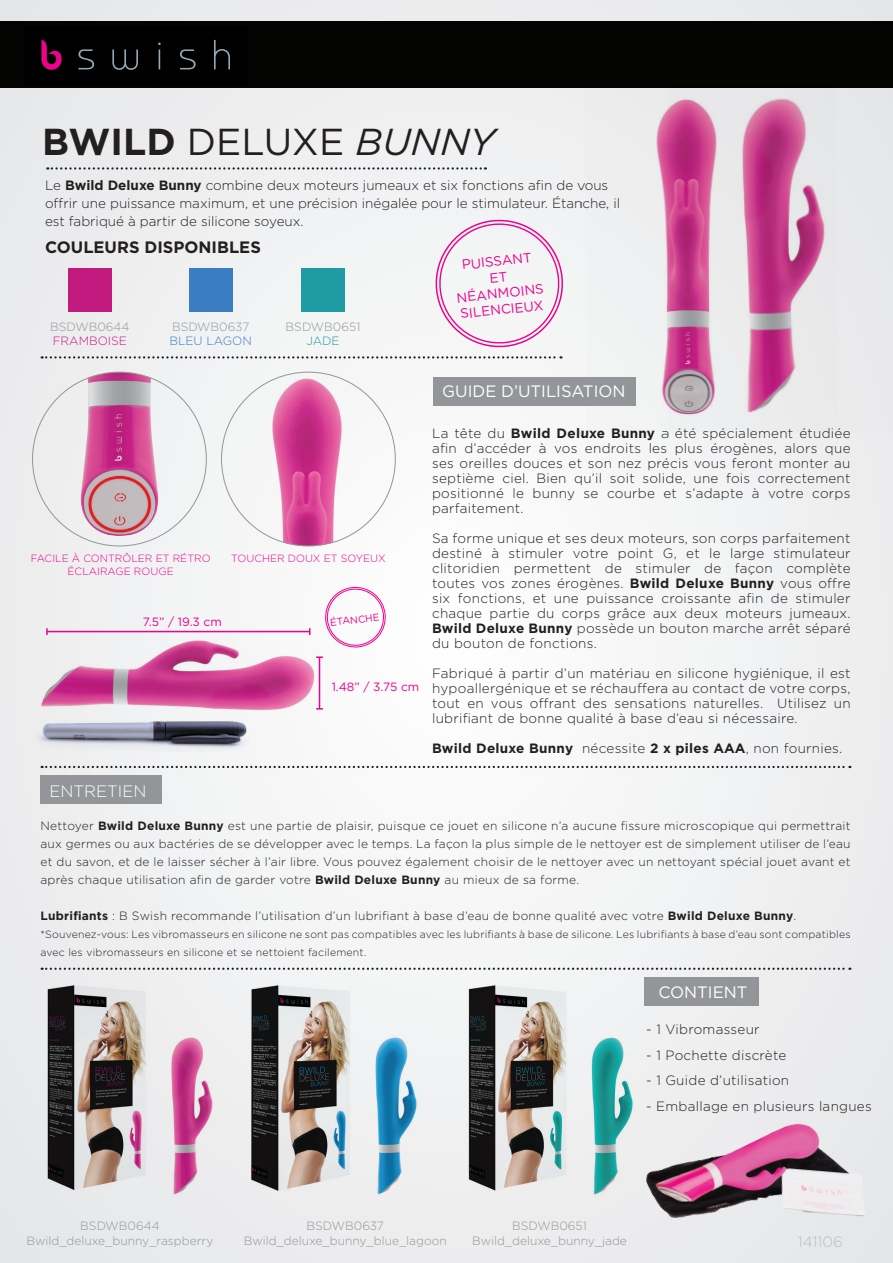
<style>
.page{position:relative;width:893px;height:1263px;background:#f0f1f2}
.page>*{position:absolute;margin:0;border:0;box-sizing:border-box;transform-origin:0 0}
.t1{font:37.5px "Gotham";color:#231f20}
.t2{font:16.5px "Gotham";color:#fff}
.t3{font:700 16.5px "Gotham";color:#231f20}
.t4{font:300 16.5px "Gotham";color:#fff}
.t5{font:300 15px "Gotham";color:#bcbdc0}
.t6{font:300 13.5px/15px "Gotham";letter-spacing:.02em;color:#231f20;text-align:justify}
.t7{font:300 13.5px/18px "Gotham";color:#231f20}
.t8{font:700 13.5px "Gotham";letter-spacing:.02em;color:#231f20}
.t9{font:13.5px "Gotham";color:#ed028c}
.t10{font:300 12px/18px "Gotham";letter-spacing:.02em;color:#231f20;text-align:justify}
.t11{font:300 12px/14.4px "Gotham";color:#939598;text-align:center}
.t12{font:12px "Gotham";color:#ed028c}
.t13{font:300 12px "Gotham";color:#3a7dc0}
.t14{font:300 12px "Gotham";color:#c31a7f}
.t15{font:300 12px "Gotham";color:#1f9ba4}
.t16{font:300 10.5px/18px "Gotham";letter-spacing:.02em;color:#231f20}
.t17{font:300 10.5px/12.6px "Gotham";color:#ed028c;text-align:center}
.t18{font:9.9px "Gotham";color:#ed028c}
.s1{font-weight:700}
.s2{font-style:italic}
.s3{font-weight:300}
</style>
<div class="page">
<img style="left:241px;top:967px;width:184px;height:228px">
<div style="left:1px;top:21px;width:892px;height:66px;background:#040503"></div>
<div style="left:24px;top:26px;width:224px;height:60px;background:#000"></div>
<svg style="left:78px;top:49px;width:16px;height:20px"></svg>
<svg style="left:112px;top:49px;width:26px;height:21px"></svg>
<svg style="left:158px;top:43px;width:3px;height:26px"></svg>
<svg style="left:180px;top:49px;width:16px;height:20px"></svg>
<svg style="left:214px;top:40px;width:16px;height:29px"></svg>
<svg style="left:41px;top:40px;width:21px;height:30px"></svg>
<svg style="left:47px;top:167px;width:439px;height:3px"></svg>
<svg style="left:224px;top:968px;width:626px;height:2px"></svg>
<svg style="left:42px;top:766px;width:808px;height:2px"></svg>
<svg style="left:42px;top:356px;width:519px;height:3px"></svg>
<img style="left:222px;top:372px;width:173px;height:174px">
<img style="left:33px;top:372px;width:173px;height:174px">
<div style="left:40px;top:776px;width:122px;height:28px;background:#939598"></div>
<div style="left:189px;top:268px;width:44px;height:44px;background:#3a7dc0"></div>
<div style="left:301px;top:268px;width:44px;height:44px;background:#1f9ba4"></div>
<div style="left:68px;top:268px;width:44px;height:44px;background:#c31a7f"></div>
<img style="left:585px;top:87px;width:82px;height:318px">
<img style="left:667px;top:87px;width:226px;height:328px">
<img style="left:646px;top:1123px;width:244px;height:140px">
<img style="left:42px;top:632px;width:272px;height:78px">
<hr style="left:47px;top:631px;width:263px;height:1px;background:#ed028c">
<svg style="left:46px;top:628px;width:2px;height:7px"></svg>
<hr style="left:319px;top:657px;width:1px;height:52px;background:#ed028c">
<svg style="left:316px;top:656px;width:7px;height:2px"></svg>
<svg style="left:316px;top:708px;width:7px;height:2px"></svg>
<img style="left:38px;top:703px;width:220px;height:64px">
<img style="left:34px;top:967px;width:190px;height:242px">
<img style="left:455px;top:967px;width:189px;height:228px">
<div style="left:433px;top:377px;width:203px;height:29px;background:#939598"></div>
<svg style="left:325px;top:586px;width:62px;height:62px"></svg>
<div style="left:645px;top:977px;width:114px;height:29px;background:#939598"></div>
<svg style="left:435px;top:219px;width:128px;height:129px"></svg>
<h1 class="t1" style="left:42px;top:117px;width:454px"><span class="s1">BWILD</span> Deluxe <span class="s2">BUNNY</span></h1>
<p class="t7" style="left:45px;top:176px;width:577px">Le <span class="s1">Bwild Deluxe Bunny</span> combine deux moteurs jumeaux et six fonctions afin de vous offrir une puissance maximum, et une précision inégalée pour le stimulateur. Étanche, il est fabriqué à partir de silicone soyeux.</p>
<p class="t3" style="left:45px;top:236px;width:217px">COULEURS DISPONIBLES</p>
<p class="t11" style="left:50px;top:319px;width:81px">BSDWB0644</p>
<p class="t14" style="left:53px;top:333px;width:76px">FRAMBOISE</p>
<p class="t11" style="left:172px;top:319px;width:79px">BSDWB0637</p>
<p class="t13" style="left:170px;top:333px;width:84px">BLEU LAGON</p>
<p class="t11" style="left:286px;top:319px;width:76px">BSDWB0651</p>
<p class="t15" style="left:306px;top:333px;width:35px">JADE</p>
<p class="t9" style="left:461px;top:256px;width:72px;rotate:-6deg">PUISSANT</p>
<p class="t9" style="left:456px;top:289px;width:89px;rotate:-6deg">NÉANMOINS</p>
<p class="t9" style="left:459px;top:305px;width:66px;rotate:-6deg">SILE NCIEUX</p>
<p class="t17" style="left:31px;top:552px;width:181px">FACILE À CONTRÔLER ET RÉTRO<br>ÉCLAIRAGE ROUGE</p>
<p class="t17" style="left:231px;top:552px;width:156px">TOUCHER DOUX ET SOYEUX</p>
<p class="t12" style="left:143px;top:614px;width:80px">7.5” / 19.3 cm</p>
<p class="t4" style="left:50px;top:780px;width:99px">ENTRETIEN</p>
<p class="t18" style="left:330px;top:616px;width:51px;rotate:-6deg">ÉTANCHE</p>
<p class="t12" style="left:332px;top:679px;width:89px">1.48” / 3.75 cm</p>
<p class="t2" style="left:442px;top:380px;width:185px">GU IDE D’UTILISATION</p>
<p class="t6" style="left:432px;top:426px;width:420px">La tête du <span class="s1">Bwild Deluxe Bunny</span> a été spécialement étudiée afin d’accéder à vos endroits les plus érogènes, alors que ses oreilles douces et son nez précis vous feront monter au septième ciel. Bien qu’il soit solide, une fois correctement positionné le bunny se courbe et s’adapte à votre corps parfaitement.</p>
<p class="t6" style="left:432px;top:531px;width:420px">Sa forme unique et ses deux moteurs, son corps parfaitement destiné à stimuler votre point G, et le large stimulateur clitoridien permettent de stimuler de façon complète toutes vos zones érogènes. <span class="s1">Bwild Deluxe Bunny</span> vous offre six fonctions, et une puissance croissante afin de stimuler chaque partie du corps grâce aux deux moteurs jumeaux.<br><span class="s1">Bwild Deluxe Bunny</span> possède un bouton marche arrêt séparé du bouton de fonctions.</p>
<p class="t6" style="left:432px;top:666px;width:420px">Fabriqué à partir d’un matériau en silicone hygiénique, il est hypoallergénique et se réchauffera au contact de votre corps, tout en vous offrant des sensations naturelles. Utilisez un lubrifiant de bonne qualité à base d’eau si nécessaire.</p>
<p class="t8" style="left:432px;top:740px;width:412px">Bwild Deluxe Bunny <span class="s3">nécessite</span> 2 x piles AAA<span class="s3">, non fournies.</span></p>
<p class="t10" style="left:40px;top:817px;width:812px">Nettoyer <span class="s1">Bwild Deluxe Bunny</span> est une partie de plaisir, puisque ce jouet en silicone n’a aucune fissure microscopique qui permettrait aux germes ou aux bactéries de se développer avec le temps. La façon la plus simple de le nettoyer est de simplement utiliser de l’eau et du savon, et de le laisser sécher à l’air libre. Vous pouvez également choisir de le nettoyer avec un nettoyant spécial jouet avant et après chaque utilisation afin de garder votre <span class="s1">Bwild Deluxe Bunny</span> au mieux de sa forme.</p>
<p class="t10" style="left:40px;top:907px;width:757px"><span class="s1">Lubrifiants</span> : B Swish recommande l’utilisation d’un lubrifiant à base d’eau de bonne qualité avec votre <span class="s1">Bwild Deluxe Bunny</span>.</p>
<p class="t16" style="left:40px;top:925px;width:811px">*Souvenez-vous: Les vibromasseurs en silicone ne sont pas compatibles avec les lubrifiants à base de silicone. Les lubrifiants à base d’eau sont compatibles avec les vibromasseurs en silicone et se nettoient facilement.</p>
<p class="t2" style="left:658px;top:981px;width:91px">CONTIENT</p>
<p class="t6" style="left:646px;top:1022px;width:115px">- 1 Vibromasseur</p>
<p class="t6" style="left:646px;top:1047px;width:142px">- 1 Pochette discrète</p>
<p class="t6" style="left:646px;top:1073px;width:144px">- 1 Guide d’utilisation</p>
<p class="t6" style="left:646px;top:1098px;width:227px">- Emballage en plusieurs langues</p>
<p class="t11" style="left:27px;top:1219px;width:188px">BSDWB0644<br>Bwild_deluxe_bunny_raspberry</p>
<p class="t11" style="left:472px;top:1219px;width:156px">BSDWB0651<br>Bwild_deluxe_bunny_jade</p>
<p class="t11" style="left:244px;top:1219px;width:204px">BSDWB0637<br>Bwild_deluxe_bunny_blue_lagoon</p>
<p class="t5" style="left:798px;top:1233px;width:47px">141106</p>
</div>
